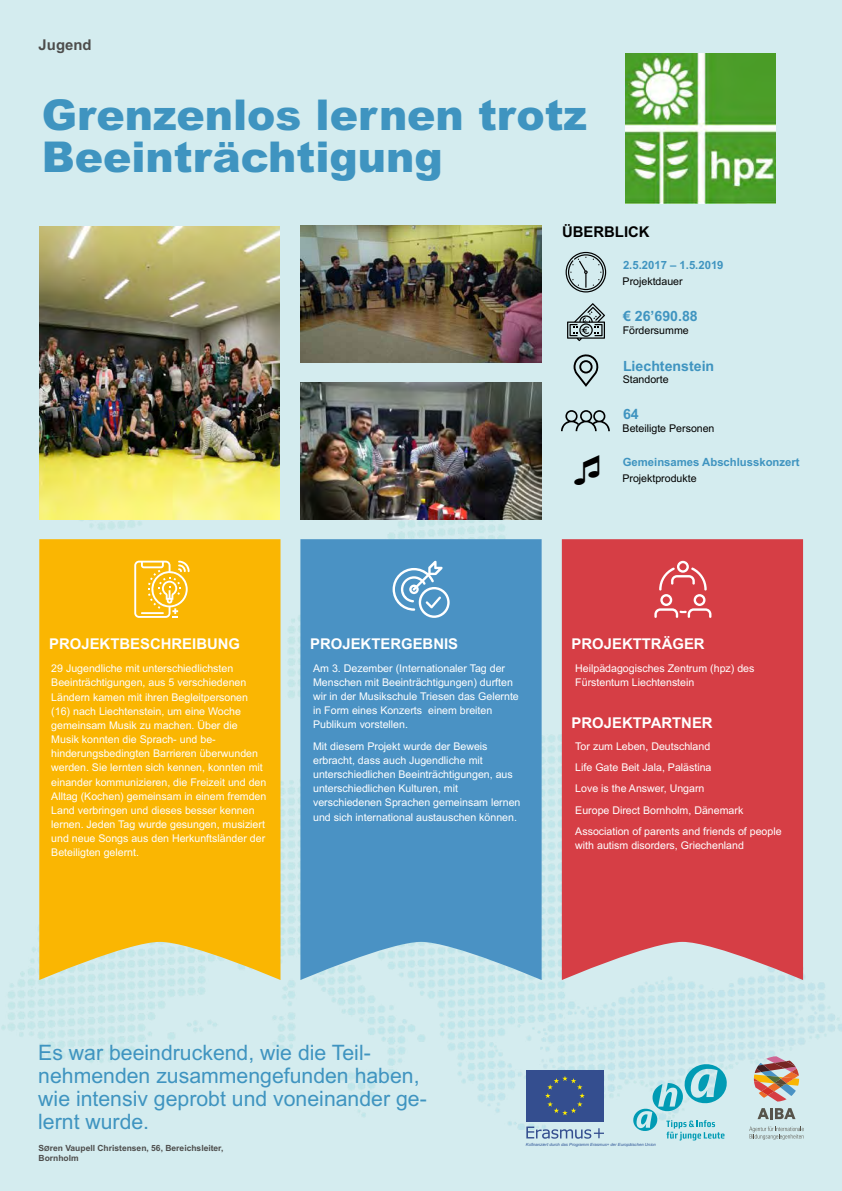
<style>
.page{position:relative;width:842px;height:1191px;background:#d4ecef}
.page>*{position:absolute;margin:0;border:0;box-sizing:border-box;transform-origin:0 0}
.t1{font:900 42.5px/42.5px "Arial";color:#3f94c0}
.t2{font:21.2px/23px "Arial";color:#3f94c0}
.t3{font:700 14.9px "Arial";color:#fff}
.t4{font:700 14.9px "Arial";color:#000}
.t5{font:700 14.9px "Arial";color:#4d4d4c}
.t6{font:700 14.2px "Arial";color:#3f94c0}
.t7{font:700 11.3px "Arial";color:#3f94c0}
.t8{font:10.6px/14.2px "Arial";color:#fff}
.t9{font:10.6px "Arial";color:#000}
.t10{font:700 8.5px/9.2px "Arial";color:#4d4d4c}
.t11{font:italic 4.2px "Arial";letter-spacing:-.005em;color:#2f5597}
.s1{font-size:7.1px}
</style>
<div class="page">
<svg style="left:566px;top:252px;width:40px;height:40px"></svg>
<svg style="left:567px;top:303px;width:38px;height:38px"></svg>
<svg style="left:574px;top:354px;width:24px;height:33px"></svg>
<svg style="left:561px;top:410px;width:49px;height:21px"></svg>
<div style="left:39px;top:539px;width:241px;height:441px;background:#fab602"></div>
<div style="left:562px;top:539px;width:241px;height:441px;background:#d63e45"></div>
<div style="left:300px;top:539px;width:242px;height:441px;background:#4a92c4"></div>
<svg style="left:134px;top:560px;width:56px;height:58px"></svg>
<svg style="left:393px;top:561px;width:57px;height:57px"></svg>
<svg style="left:654px;top:561px;width:57px;height:57px"></svg>
<svg style="left:633px;top:1064px;width:94px;height:76px"></svg>
<svg style="left:757px;top:1108px;width:38px;height:11px"></svg>
<svg style="left:754px;top:1056px;width:45px;height:45px"></svg>
<svg style="left:749px;top:1126px;width:55px;height:13px"></svg>
<div style="left:526px;top:1070px;width:77px;height:51px;background:#344e8f"></div>
<svg style="left:545px;top:1076px;width:40px;height:39px"></svg>
<svg style="left:526px;top:1126px;width:78px;height:12px"></svg>
<img style="left:300px;top:226px;width:241px;height:136px">
<img style="left:300px;top:382px;width:241px;height:137px">
<img style="left:626px;top:53px;width:150px;height:151px">
<img style="left:39px;top:226px;width:240px;height:293px">
<h3 class="t5" style="left:39px;top:34px;width:54px">Jugend</h3>
<h1 class="t1" style="left:42px;top:92px;width:547px">Grenzenlos lernen trotz<br>Beeinträchtigung</h1>
<h3 class="t4" style="left:562px;top:221px;width:89px">ÜBERBLICK</h3>
<p class="t7" style="left:623px;top:257px;width:102px">2.5.2017 – 1.5.2019</p>
<p class="t9" style="left:623px;top:274px;width:62px">Projektdauer</p>
<p class="t9" style="left:623px;top:323px;width:68px">Fördersumme</p>
<h3 class="t6" style="left:623px;top:306px;width:76px">€ 26’690.88</h3>
<h3 class="t6" style="left:623px;top:355px;width:93px">Liechtenstein</h3>
<h3 class="t6" style="left:623px;top:404px;width:17px">64</h3>
<p class="t7" style="left:623px;top:454px;width:178px">Gemeinsames Abschlusskonzert</p>
<p class="t9" style="left:623px;top:372px;width:48px">Standorte</p>
<p class="t9" style="left:623px;top:421px;width:93px">Beteiligte Personen</p>
<p class="t9" style="left:622px;top:471px;width:76px">Projektprodukte</p>
<h3 class="t3" style="left:49px;top:633px;width:193px">PROJEKTBESCHREIBUNG</h3>
<h3 class="t3" style="left:310px;top:633px;width:149px">PROJEKTERGEBNIS</h3>
<h3 class="t3" style="left:572px;top:633px;width:135px">PROJEKTTRÄGER</h3>
<p class="t8" style="left:51px;top:661px;width:217px">29 Jugendliche mit unterschiedlichsten Beeinträchtigungen, aus 5 verschiedenen Ländern kamen mit ihren Begleitpersonen (16) nach Liechtenstein, um eine Woche gemeinsam Musik zu machen. Über die Musik konnten die Sprach- und be&shy;hinderungsbedingten Barrieren überwunden werden. Sie lernten sich kennen, konnten mit einander kommunizieren, die Freizeit und den Alltag (Kochen) gemeinsam in einem fremden Land verbringen und dieses besser kennen lernen. Jeden Tag wurde gesungen, musiziert und neue Songs aus den Herkunftsländer der Beteiligten gelernt.</p>
<p class="t8" style="left:313px;top:661px;width:207px">Am 3. Dezember (Internationaler Tag der Menschen mit Beeinträchtigungen) durften wir in der Musikschule Triesen das Gelernte in Form eines Konzerts einem breiten Publikum vorstellen.</p>
<p class="t8" style="left:313px;top:739px;width:209px">Mit diesem Projekt wurde der Beweis erbracht, dass auch Jugendliche mit unterschiedlichen Beeinträchtigungen, aus unterschiedlichen Kulturen, mit verschiedenen Sprachen gemeinsam lernen und sich international austauschen können.</p>
<p class="t8" style="left:575px;top:661px;width:181px">Heilpädagogisches Zentrum (hpz) des<br>Fürstentum Liechtenstein</p>
<h3 class="t3" style="left:572px;top:712px;width:143px">PROJEKTPARTNER</h3>
<p class="t8" style="left:575px;top:735px;width:208px;line-height:21.2px">Tor zum Leben, Deutschland<br>Life Gate Beit Jala, Palästina<br>Love is the Answer, Ungarn<br>Europe Direct Bornholm, Dänemark<br>Association of parents and friends of people</p>
<p class="t8" style="left:575px;top:838px;width:170px">with autism disorders, Griechenland</p>
<h2 class="t2" style="left:38px;top:1040px;width:390px">Es war beeindruckend, wie die Teil&shy;nehmenden zusammengefunden haben, wie intensiv geprobt und voneinander ge&shy;lernt wurde.</h2>
<p class="t10" style="left:39px;top:1143px;width:186px">S<span class="s1">Ø</span>ren Vaupell Christensen, 56, Bereichsleiter,<br>Bornholm</p>
<p class="t11" style="left:526px;top:1142px;width:132px">Kofinanziert durch das Programm Erasmus+ der Europäischen Union</p>
</div>
